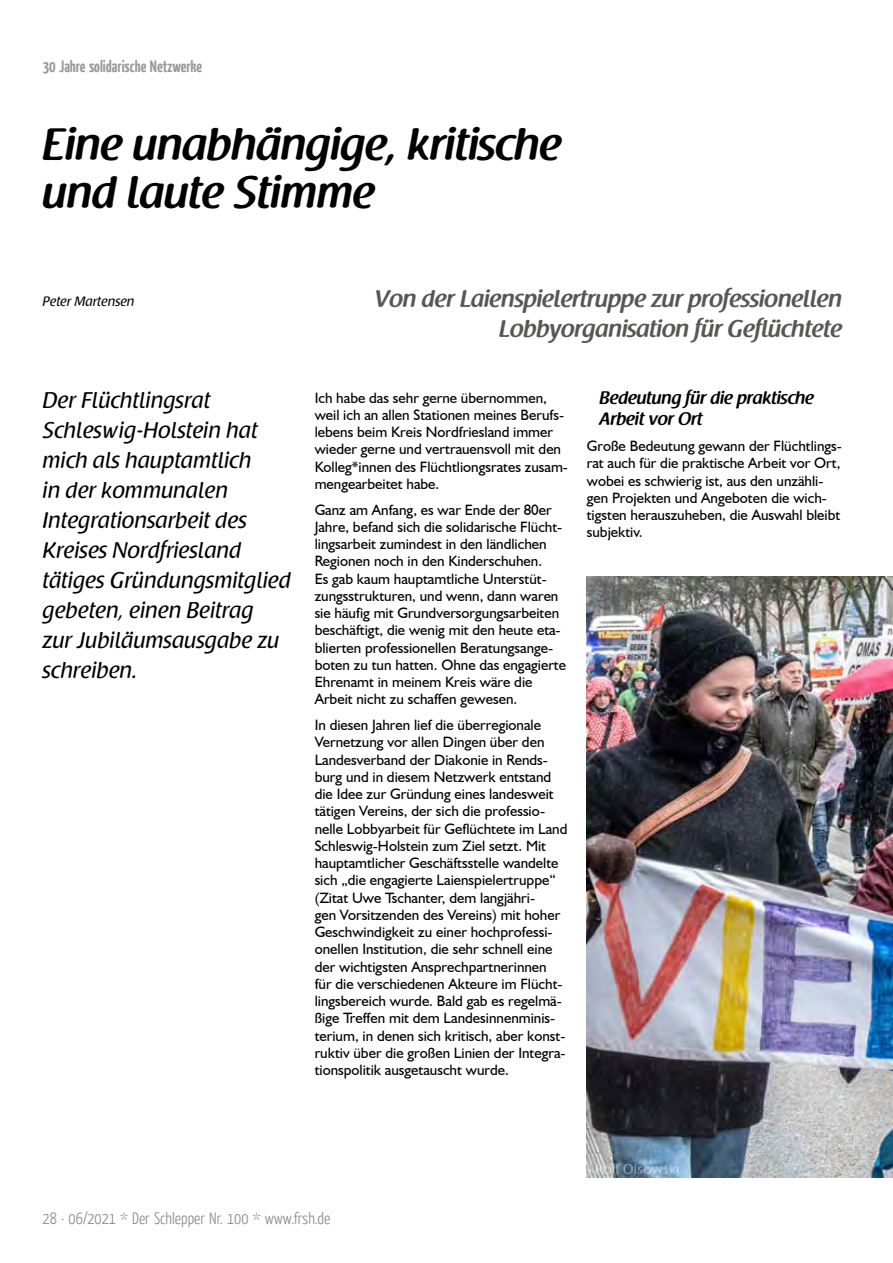
<style>
.page{position:relative;width:893px;height:1263px;background:#fff}
.page>*{position:absolute;margin:0;border:0;box-sizing:border-box;transform-origin:0 0}
.t1{font:600 45px/48px "Raspoutine";color:#000}
.t2{font:600 24px/30px "Raspoutine";color:#575756;text-align:right}
.t3{font:22.5px/30px "Raspoutine Classic";color:#000}
.t4{font:600 18px/21px "Raspoutine";color:#000}
.t5{font:300 16.5px "Yanone Kaffeesatz";color:#878787}
.t6{font:700 16.5px "Yanone Kaffeesatz";color:#575756}
.t7{font:15px/17.2px "Humanist 521 BT";color:#000}
.t8{font:13.5px "Raspoutine Classic";color:#000}
</style>
<div class="page">
<img style="left:587px;top:576px;width:306px;height:602px">
<p class="t6" style="left:43px;top:55px;width:161px">30 Jahre solidarische Netzwerke</p>
<h1 class="t1" style="left:43px;top:121px;width:520px">Eine unabhängige, kritische und laute Stimme</h1>
<p class="t8" style="left:43px;top:294px;width:94px">Peter Martensen</p>
<h2 class="t2" style="left:374px;top:284px;width:469px">Von der Laienspielertruppe zur professionellen<br>Lobbyorganisation für Geflüchtete</h2>
<h3 class="t3" style="left:43px;top:385px;width:250px">Der Flüchtlingsrat<br>Schleswig-Holstein hat mich als hauptamtlich<br>in der kommunalen<br>Integrationsarbeit des<br>Kreises Nordfriesland tätiges Gründungsmitglied gebeten, einen Beitrag<br>zur Jubiläumsausgabe zu schreiben.</h3>
<p class="t4" style="left:600px;top:388px;width:216px">Bedeutung für die praktische<br>Arbeit vor Ort</p>
<p class="t7" style="left:315px;top:389px;width:255px">Ich habe das sehr gerne übernommen, weil ich an allen Stationen meines Berufs&shy;lebens beim Kreis Nordfriesland immer wieder gerne und vertrauensvoll mit den Kolleg*innen des Flüchtliongsrates zusam&shy;mengearbeitet habe.</p>
<p class="t7" style="left:315px;top:501px;width:253px">Ganz am Anfang, es war Ende der 80er Jahre, befand sich die solidarische Flücht&shy;lingsarbeit zumindest in den ländlichen Regionen noch in den Kinderschuhen.<br>Es gab kaum hauptamtliche Unterstüt&shy;zungsstrukturen, und wenn, dann waren sie häufig mit Grundversorgungsarbeiten beschäftigt, die wenig mit den heute eta&shy;blierten professionellen Beratungsange&shy;boten zu tun hatten. Ohne das engagierte Ehrenamt in meinem Kreis wäre die Arbeit nicht zu schaffen gewesen.</p>
<p class="t7" style="left:315px;top:716px;width:254px">In diesen Jahren lief die überregionale Vernetzung vor allen Dingen über den Landesverband der Diakonie in Rends&shy;burg und in diesem Netzwerk entstand die Idee zur Gründung eines landesweit tätigen Vereins, der sich die professio&shy;nelle Lobbyarbeit für Geflüchtete im Land Schleswig-Holstein zum Ziel setzt. Mit hauptamtlicher Geschäftsstelle wandelte sich „die engagierte Laienspielertruppe“ (Zitat Uwe Tschanter, dem langjähri-<br>gen Vorsitzenden des Vereins) mit hoher Geschwindigkeit zu einer hochprofessi&shy;onellen Institution, die sehr schnell eine der wichtigsten Ansprechpartnerinnen für die verschiedenen Akteure im Flücht&shy;lingsbereich wurde. Bald gab es regelmä&shy;ßige Treffen mit dem Landesinnenminis&shy;terium, in denen sich kritisch, aber konst&shy;ruktiv über die großen Linien der Integra&shy;tionspolitik ausgetauscht wurde.</p>
<p class="t7" style="left:587px;top:437px;width:257px">Große Bedeutung gewann der Flüchtlings&shy;rat auch für die praktische Arbeit vor Ort, wobei es schwierig ist, aus den unzähli&shy;gen Projekten und Angeboten die wich&shy;tigsten herauszuheben, die Auswahl bleibt subjektiv.</p>
<p class="t5" style="left:43px;top:1208px;width:289px">28 · 06/2021 * Der Schlepper Nr. 100 * www.frsh.de</p>
</div>
